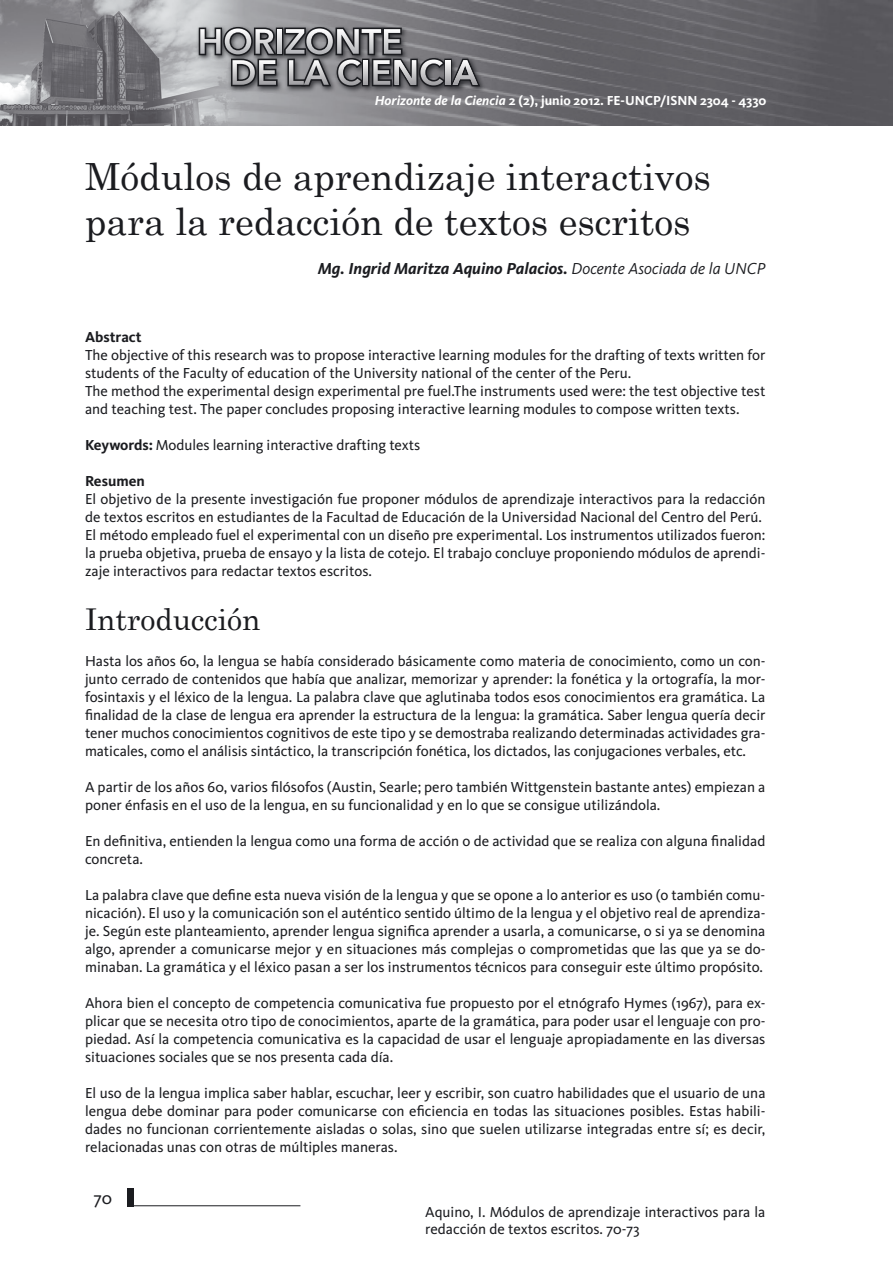
<style>
.page{position:relative;width:893px;height:1263px;background:#fff}
.page>*{position:absolute;margin:0;border:0;box-sizing:border-box;transform-origin:0 0}
.t1{font:37.5px/45px "Century Schoolbook";color:#1b1c20}
.t2{font:30px "Century Schoolbook";color:#1b1c20}
.t3{font:18px "Kievit";color:#1b1c20}
.t4{font:italic 700 16.5px "Kievit";color:#1b1c20}
.t5{font:15px/18px "Kievit";color:#1b1c20}
.t6{font:700 15px "Kievit";color:#1b1c20}
.t7{font:700 13.5px "Kievit";color:#fff}
.s1{font-style:italic}
.s2{font-weight:400}
.s3{font-weight:700}
</style>
<div class="page">
<hr style="left:130px;top:1205px;width:170px;height:1px;background:#1b1c20">
<div style="left:127px;top:1188px;width:7px;height:18px;background:#1b1c20"></div>
<img style="left:0;top:0;width:893px;height:126px">
<div style="left:197px;top:25px;width:290px;height:68px;background:#1b1c20;opacity:.75"></div>
<svg style="left:197px;top:24px;width:285px;height:66px;background:#828285"></svg>
<p class="t7" style="left:375px;top:92px;width:393px"><span class="s1">Horizonte de la Ciencia</span> 2 (2), junio 2012. FE-UNCP/ISNN 2304 - 4330</p>
<h1 class="t1" style="left:85px;top:150px;width:627px">Módulos de aprendizaje interactivos para la redacción de textos escritos</h1>
<p class="t4" style="left:318px;top:259px;width:449px">Mg. Ingrid Maritza Aquino Palacios. <span class="s2">Docente Asociada de la UNCP</span></p>
<p class="t6" style="left:85px;top:328px;width:58px">Abstract</p>
<p class="t5" style="left:85px;top:346px;width:682px">The objective of this research was to propose interactive learning modules for the drafting of texts written for students of the Faculty of education of the University national of the center of the Peru.<br>The method the experimental design experimental pre fuel.The instruments used were: the test objective test and teaching test. The paper concludes proposing interactive learning modules to compose written texts.</p>
<p class="t5" style="left:85px;top:436px;width:337px"><span class="s3">Keywords:</span> Modules learning interactive drafting texts</p>
<p class="t6" style="left:85px;top:472px;width:61px">Resumen</p>
<p class="t5" style="left:85px;top:490px;width:682px">El objetivo de la presente investigación fue proponer módulos de aprendizaje interactivos para la redacción de textos escritos en estudiantes de la Facultad de Educación de la Universidad Nacional del Centro del Perú.<br>El método empleado fuel el experimental con un diseño pre experimental. Los instrumentos utilizados fueron: la prueba objetiva, prueba de ensayo y la lista de cotejo. El trabajo concluye proponiendo módulos de aprendi&shy;zaje interactivos para redactar textos escritos.</p>
<h2 class="t2" style="left:85px;top:594px;width:177px">Introducción</h2>
<p class="t5" style="left:85px;top:652px;width:682px;text-align:justify">Hasta los años 60, la lengua se había considerado básicamente como materia de conocimiento, como un con&shy;junto cerrado de contenidos que había que analizar, memorizar y aprender: la fonética y la ortografía, la mor&shy;fosintaxis y el léxico de la lengua. La palabra clave que aglutinaba todos esos conocimientos era gramática. La finalidad de la clase de lengua era aprender la estructura de la lengua: la gramática. Saber lengua quería decir tener muchos conocimientos cognitivos de este tipo y se demostraba realizando determinadas actividades gra&shy;maticales, como el análisis sintáctico, la transcripción fonética, los dictados, las conjugaciones verbales, etc.</p>
<p class="t5" style="left:85px;top:778px;width:682px">A partir de los años 60, varios filósofos (Austin, Searle; pero también Wittgenstein bastante antes) empiezan a poner énfasis en el uso de la lengua, en su funcionalidad y en lo que se consigue utilizándola.</p>
<p class="t5" style="left:85px;top:832px;width:682px">En definitiva, entienden la lengua como una forma de acción o de actividad que se realiza con alguna finalidad concreta.</p>
<p class="t5" style="left:85px;top:886px;width:682px;text-align:justify">La palabra clave que define esta nueva visión de la lengua y que se opone a lo anterior es uso (o también comu&shy;nicación). El uso y la comunicación son el auténtico sentido último de la lengua y el objetivo real de aprendiza&shy;je. Según este planteamiento, aprender lengua significa aprender a usarla, a comunicarse, o si ya se denomina algo, aprender a comunicarse mejor y en situaciones más complejas o comprometidas que las que ya se do&shy;minaban. La gramática y el léxico pasan a ser los instrumentos técnicos para conseguir este último propósito.</p>
<p class="t5" style="left:85px;top:994px;width:682px;text-align:justify">Ahora bien el concepto de competencia comunicativa fue propuesto por el etnógrafo Hymes (1967), para ex&shy;plicar que se necesita otro tipo de conocimientos, aparte de la gramática, para poder usar el lenguaje con pro&shy;piedad. Así la competencia comunicativa es la capacidad de usar el lenguaje apropiadamente en las diversas situaciones sociales que se nos presenta cada día.</p>
<p class="t5" style="left:85px;top:1084px;width:682px;text-align:justify">El uso de la lengua implica saber hablar, escuchar, leer y escribir, son cuatro habilidades que el usuario de una lengua debe dominar para poder comunicarse con eficiencia en todas las situaciones posibles. Estas habili&shy;dades no funcionan corrientemente aisladas o solas, sino que suelen utilizarse integradas entre sí; es decir, relacionadas unas con otras de múltiples maneras.</p>
<p class="t3" style="left:94px;top:1187px;width:20px">70</p>
<p class="t5" style="left:425px;top:1203px;width:342px;line-height:17.2px">Aquino, I. Módulos de aprendizaje interactivos para la redacción de textos escritos. 70-73</p>
</div>
